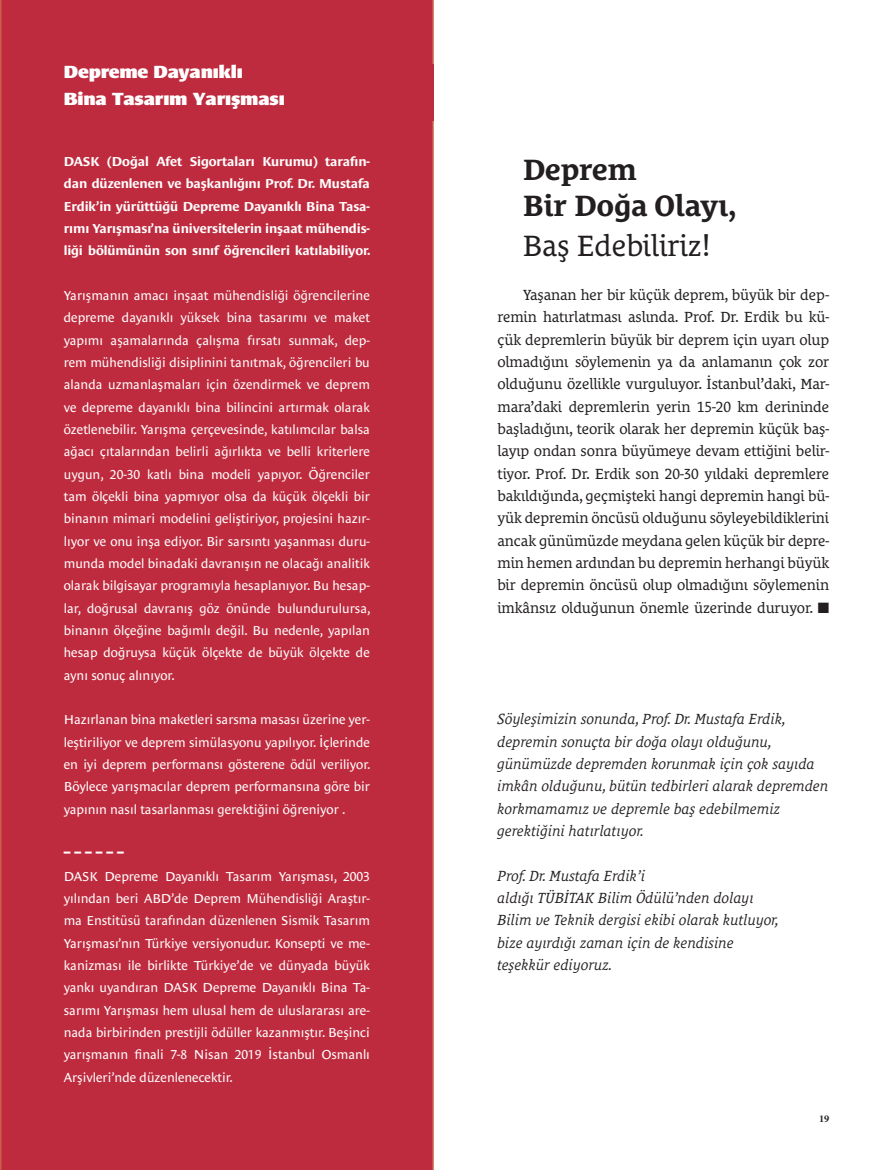
<style>
.page{position:relative;width:893px;height:1170px;background:#fff}
.page>*{position:absolute;margin:0;border:0;box-sizing:border-box;transform-origin:0 0}
.t1{font:700 30px/36px "Le Monde Courrier Pro";letter-spacing:-.005em;color:#231f20}
.t2{font:30px "Le Monde Courrier Pro";letter-spacing:-.005em;color:#231f20}
.t3{font:900 18px/27px "Le Monde Sans Pro";letter-spacing:-.01em;color:#fff}
.t4{font:15px/22.4px "Le Monde Courrier Pro";letter-spacing:-.01em;color:#231f20;text-align:justify}
.t5{font:italic 15px/22.4px "Le Monde Courrier Pro";color:#231f20}
.t6{font:13.2px/22.4px "Le Monde Sans Pro";color:#fff;text-align:justify}
.t7{font:700 13.2px/22.4px "Le Monde Sans Pro";letter-spacing:-.01em;color:#fff;text-align:justify}
.t8{font:900 13.2px "Le Monde Sans Pro";color:#fff}
.t9{font:700 10.35px "Minion Pro";color:#231f20}
</style>
<div class="page">
<div style="left:0;top:0;width:434px;height:1169px;background:#bf2b3e"></div>
<div style="left:64px;top:64px;width:370px;height:56px;background:#bf2b3e"></div>
<h2 class="t3" style="left:64px;top:57px;width:223px">Depreme Dayanıklı<br>Bina Tasarım Yarışması</h2>
<p class="t7" style="left:64px;top:149px;width:308px">DASK (Doğal Afet Sigortaları Kurumu) tarafın&shy;dan düzenlenen ve başkanlığını Prof. Dr. Mustafa Erdik’in yürüttüğü Depreme Dayanıklı Bina Tasa&shy;rımı Yarışması’na üniversitelerin inşaat mühendis&shy;liği bölümünün son sınıf öğrencileri katılabiliyor.</p>
<p class="t6" style="left:64px;top:283px;width:308px">Yarışmanın amacı inşaat mühendisliği öğrencilerine depreme dayanıklı yüksek bina tasarımı ve maket yapımı aşamalarında çalışma fırsatı sunmak, dep&shy;rem mühendisliği disiplinini tanıtmak, öğrencileri bu alanda uzmanlaşmaları için özendirmek ve deprem ve depreme dayanıklı bina bilincini artırmak olarak özetlenebilir. Yarışma çerçevesinde, katılımcılar balsa ağacı çıtalarından belirli ağırlıkta ve belli kriterlere uygun, 20-30 katlı bina modeli yapıyor. Öğrenciler tam ölçekli bina yapmıyor olsa da küçük ölçekli bir binanın mimari modelini geliştiriyor, projesini hazır&shy;lıyor ve onu inşa ediyor. Bir sarsıntı yaşanması duru&shy;munda model binadaki davranışın ne olacağı analitik olarak bilgisayar programıyla hesaplanıyor. Bu hesap&shy;lar, doğrusal davranış göz önünde bulundurulursa, binanın ölçeğine bağımlı değil. Bu nedenle, yapılan hesap doğruysa küçük ölçekte de büyük ölçekte de aynı sonuç alınıyor.</p>
<p class="t6" style="left:64px;top:707px;width:308px">Hazırlanan bina maketleri sarsma masası üzerine yer&shy;leştiriliyor ve deprem simülasyonu yapılıyor. İçlerinde en iyi deprem performansı gösterene ödül veriliyor.<br>Böylece yarışmacılar deprem performansına göre bir yapının nasıl tasarlanması gerektiğini öğreniyor .</p>
<p class="t8" style="left:64px;top:836px;width:62px">_ _ _ _ _ _</p>
<p class="t6" style="left:64px;top:863px;width:308px">DASK Depreme Dayanıklı Tasarım Yarışması, 2003 yılından beri ABD’de Deprem Mühendisliği Araştır&shy;ma Enstitüsü tarafından düzenlenen Sismik Tasarım Yarışması’nın Türkiye versiyonudur. Konsepti ve me&shy;kanizması ile birlikte Türkiye’de ve dünyada büyük yankı uyandıran DASK Depreme Dayanıklı Bina Ta&shy;sarımı Yarışması hem ulusal hem de uluslararası are&shy;nada birbirinden prestijli ödüller kazanmıştır. Beşinci yarışmanın finali 7-8 Nisan 2019 İstanbul Osmanlı Arşivleri’nde düzenlenecektir.</p>
<h1 class="t1" style="left:523px;top:147px;width:214px">Deprem<br>Bir Doğa Olayı,</h1>
<h1 class="t2" style="left:523px;top:221px;width:190px">Baş Edebiliriz!</h1>
<p class="t4" style="left:497px;top:282px;width:333px;text-indent:26px">Yaşanan her bir küçük deprem, büyük bir dep&shy;remin hatırlatması aslında. Prof. Dr. Erdik bu kü&shy;çük depremlerin büyük bir deprem için uyarı olup olmadığını söylemenin ya da anlamanın çok zor olduğunu özellikle vurguluyor. İstanbul’daki, Mar&shy;mara’daki depremlerin yerin 15-20 km derininde başladığını, teorik olarak her depremin küçük baş&shy;layıp ondan sonra büyümeye devam ettiğini belir&shy;tiyor. Prof. Dr. Erdik son 20-30 yıldaki depremlere bakıldığında, geçmişteki hangi depremin hangi bü&shy;yük depremin öncüsü olduğunu söyleyebildiklerini ancak günümüzde meydana gelen küçük bir depre&shy;min hemen ardından bu depremin herhangi büyük bir depremin öncüsü olup olmadığını söylemenin imkânsız olduğunun önemle üzerinde duruyor. ■</p>
<p class="t5" style="left:497px;top:706px;width:333px">Söyleşimizin sonunda, Prof. Dr. Mustafa Erdik, depremin sonuçta bir doğa olayı olduğunu, günümüzde depremden korunmak için çok sayıda imkân olduğunu, bütün tedbirleri alarak depremden korkmamamız ve depremle baş edebilmemiz gerektiğini hatırlatıyor.</p>
<p class="t5" style="left:497px;top:862px;width:283px">Prof. Dr. Mustafa Erdik’i<br>aldığı TÜBİTAK Bilim Ödülü’nden dolayı Bilim ve Teknik dergisi ekibi olarak kutluyor, bize ayırdığı zaman için de kendisine teşekkür ediyoruz.</p>
<p class="t9" style="left:819px;top:1111px;width:12px">19</p>
</div>
